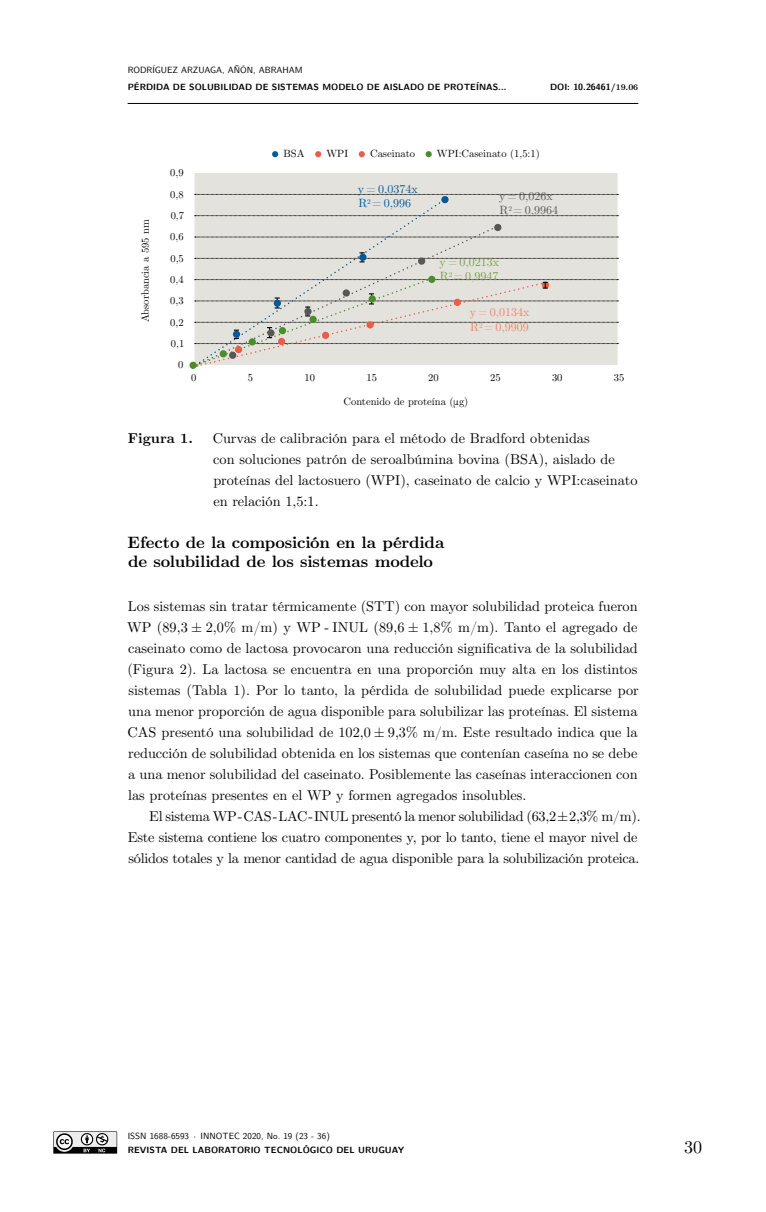
<style>
.page{position:relative;width:766px;height:1212px;background:#fff}
.page>*{position:absolute;margin:0;border:0;box-sizing:border-box;transform-origin:0 0}
.t1{font:18px "CMU Serif";color:#000}
.t2{font:700 16.5px/19.5px "CMU Serif";color:#000}
.t3{font:14.25px/21px "CMU Serif";color:#000}
.t4{font:14.25px/21px "CMU Serif";letter-spacing:-.02em;color:#000}
.t5{font:700 14.25px "CMU Serif";color:#000}
.t6{font:12px/14.4px "CMU Serif";color:#74a04d}
.t7{font:12px/14.4px "CMU Serif";color:#f08269}
.t8{font:12px/14.4px "CMU Serif";color:#005a9a}
.t9{font:12px/14.4px "CMU Serif";color:#575756}
.t10{font:10.5px/21.3px "CMU Serif";color:#000;text-align:right}
.t11{font:700 9px "CMU Sans Serif";color:#000}
.t12{font:9px "CMU Sans Serif";color:#000}
.s1{font-family:"CMU Serif";font-size:8.7px}
</style>
<div class="page">
<hr style="left:128px;top:103px;width:510px;height:1px;background:#000">
<svg style="left:53px;top:1131px;width:64px;height:22px"></svg>
<div style="left:194px;top:173px;width:423px;height:104px;background:#e3e2dc"></div>
<svg style="left:446px;top:215px;width:172px;height:1px"></svg>
<svg style="left:499px;top:237px;width:119px;height:1px"></svg>
<svg style="left:194px;top:198px;width:252px;height:79px;background:#dddcd6"></svg>
<svg style="left:195px;top:194px;width:423px;height:5px;background:#c8c8c2"></svg>
<div style="left:197px;top:225px;width:302px;height:52px;background:#e3e2dc"></div>
<div style="left:441px;top:196px;width:7px;height:7px;background:#005a9a;border-radius:50%"></div>
<div style="left:189px;top:362px;width:8px;height:7px;background:#4b8d2b;border-radius:50%"></div>
<div style="left:418px;top:257px;width:7px;height:8px;background:#575756;border-radius:50%"></div>
<div style="left:494px;top:224px;width:7px;height:7px;background:#575756;border-radius:50%"></div>
<svg style="left:195px;top:252px;width:423px;height:10px;background:#d3d2cd"></svg>
<svg style="left:192px;top:277px;width:426px;height:91px;background:#dbdad3"></svg>
<div style="left:233px;top:331px;width:7px;height:7px;background:#005a9a;border-radius:50%"></div>
<svg style="left:272px;top:151px;width:6px;height:6px"></svg>
<svg style="left:315px;top:151px;width:6px;height:6px"></svg>
<div style="left:358px;top:151px;width:7px;height:6px;background:#eb5d48;border-radius:50%"></div>
<svg style="left:425px;top:151px;width:6px;height:6px"></svg>
<div style="left:274px;top:300px;width:7px;height:7px;background:#005a9a;border-radius:50%"></div>
<div style="left:267px;top:329px;width:7px;height:8px;background:#575756;border-radius:50%"></div>
<div style="left:304px;top:308px;width:7px;height:7px;background:#575756;border-radius:50%"></div>
<div style="left:368px;top:295px;width:8px;height:8px;background:#4b8d2b;border-radius:50%"></div>
<div style="left:359px;top:254px;width:7px;height:7px;background:#005a9a;border-radius:50%"></div>
<p class="t12" style="left:128px;top:62px;width:177px">RODRÍGUEZ ARZUAGA, AÑÓN, ABRAHAM</p>
<p class="t11" style="left:128px;top:79px;width:380px">PÉRDIDA DE SOLUBILIDAD DE SISTEMAS MODELO DE AISLADO DE PROTEÍNAS...</p>
<p class="t11" style="left:550px;top:79px;width:90px">DOI: 10.26461/<span class="s1">19.06</span></p>
<p class="t10" style="left:134px;top:322px;width:104px;rotate:-90deg">Absorbancia a 595 nm</p>
<p class="t10" style="left:170px;top:162px;width:16px">0,9<br>0,8<br>0,7<br>0,6<br>0,5<br>0,4<br>0,3<br>0,2<br>0,1<br>0</p>
<p class="t10" style="left:283px;top:143px;width:23px">BSA</p>
<p class="t10" style="left:326px;top:143px;width:23px">WPI</p>
<p class="t10" style="left:370px;top:143px;width:46px">Caseinato</p>
<p class="t10" style="left:437px;top:143px;width:104px">WPI:Caseinato (1,5:1)</p>
<p class="t8" style="left:358px;top:182px;width:61px">y = 0,0374x<br>R<sup>2</sup> = 0,996</p>
<p class="t9" style="left:499px;top:188px;width:61px">y = 0,026x<br>R<sup>2</sup> = 0,9964</p>
<p class="t6" style="left:439px;top:254px;width:61px">y = 0,0213x<br>R<sup>2</sup> = 0,9947</p>
<p class="t7" style="left:469px;top:305px;width:61px">y = 0,0134x<br>R<sup>2</sup> = 0,9909</p>
<p class="t10" style="left:191px;top:367px;width:7px">0</p>
<p class="t10" style="left:248px;top:367px;width:7px">5</p>
<p class="t10" style="left:304px;top:367px;width:12px">10</p>
<p class="t10" style="left:366px;top:367px;width:12px">15</p>
<p class="t10" style="left:428px;top:367px;width:12px">20</p>
<p class="t10" style="left:490px;top:367px;width:12px">25</p>
<p class="t10" style="left:552px;top:367px;width:12px">30</p>
<p class="t10" style="left:613px;top:367px;width:12px">35</p>
<p class="t10" style="left:343px;top:390px;width:126px">Contenido de proteína (μg)</p>
<p class="t5" style="left:128px;top:427px;width:67px">Figura 1.</p>
<p class="t3" style="left:213px;top:427px;width:426px">Curvas de calibración para el método de Bradford obtenidas<br>con soluciones patrón de seroalbúmina bovina (BSA), aislado de proteínas del lactosuero (WPI), caseinato de calcio y WPI:caseinato en relación 1,5:1.</p>
<p class="t2" style="left:127px;top:532px;width:318px">Efecto de la composición en la pérdida de solubilidad de los sistemas modelo</p>
<p class="t3" style="left:127px;top:595px;width:513px;text-align:justify">Los sistemas sin tratar térmicamente (STT) con mayor solubilidad proteica fueron WP (89,3 ± 2,0% m/m) y WP - INUL (89,6 ± 1,8% m/m). Tanto el agregado de caseinato como de lactosa provocaron una reducción significativa de la solubilidad (Figura 2). La lactosa se encuentra en una proporción muy alta en los distintos sistemas (Tabla 1). Por lo tanto, la pérdida de solubilidad puede explicarse por una menor proporción de agua disponible para solubilizar las proteínas. El sistema CAS presentó una solubilidad de 102,0 ± 9,3% m/m. Este resultado indica que la reducción de solubilidad obtenida en los sistemas que contenían caseína no se debe a una menor solubilidad del caseinato. Posiblemente las caseínas interaccionen con las proteínas presentes en el WP y formen agregados insolubles.</p>
<p class="t4" style="left:128px;top:805px;width:514px;text-indent:21px">El sistema WP - CAS - LAC - INUL presentó la menor solubilidad (63,2 ± 2,3% m/m).<br>Este sistema contiene los cuatro componentes y, por lo tanto, tiene el mayor nivel de sólidos totales y la menor cantidad de agua disponible para la solubilización proteica.</p>
<p class="t12" style="left:128px;top:1128px;width:204px">ISSN 1688-6593 · INNOTEC 2020, No. 19 (23 - 36)</p>
<p class="t11" style="left:128px;top:1142px;width:278px">REVISTA DEL LABORATORIO TECNOLÓGICO DEL URUGUAY</p>
<p class="t1" style="left:683px;top:1133px;width:20px">30</p>
</div>
